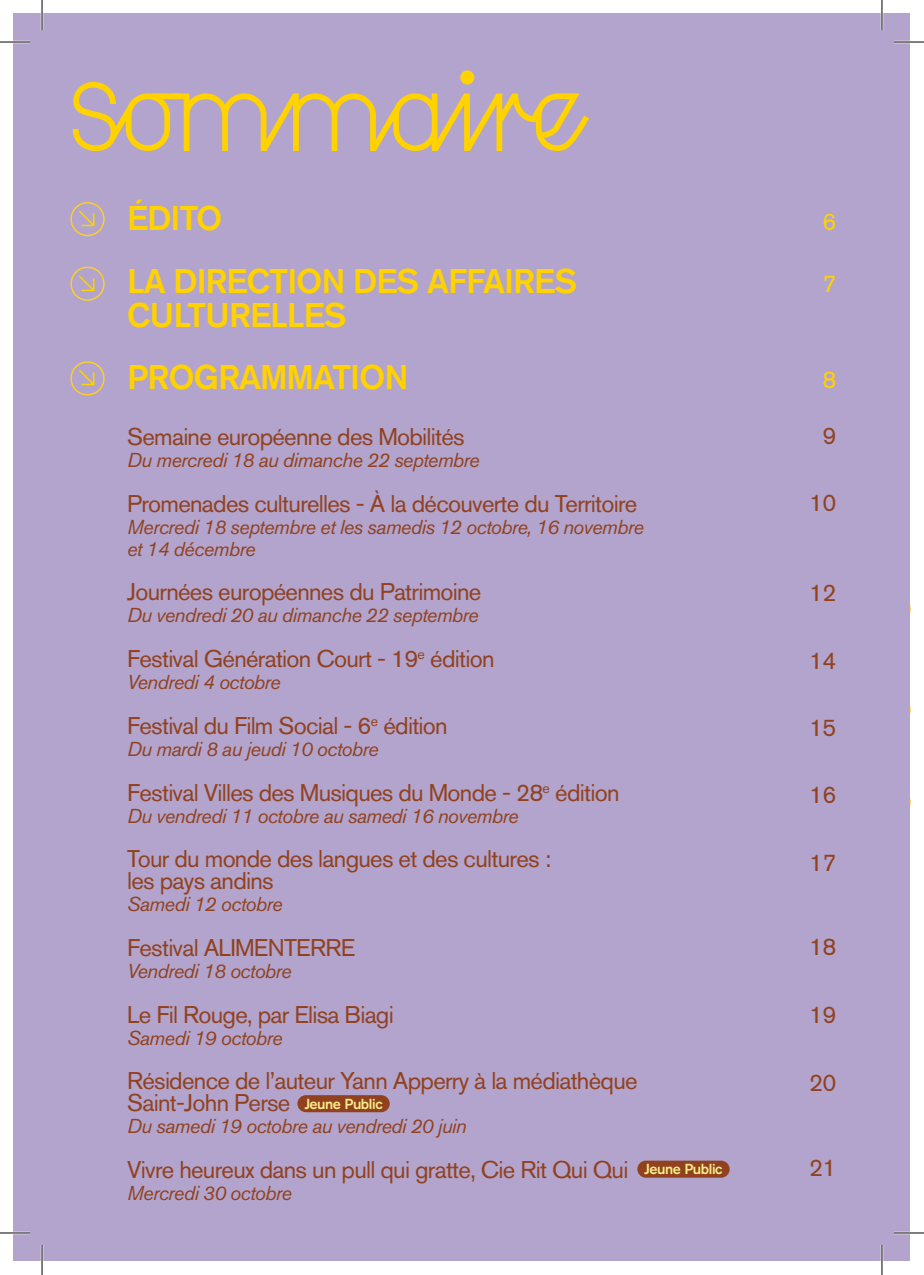
<style>
.page{position:relative;width:924px;height:1275px;background:#fff}
.page>*{position:absolute;margin:0;border:0;box-sizing:border-box;transform-origin:0 0}
.t1{font:115.2px "Gobbble Brischke";color:#ffd200}
.t2{font:500 34px/34px "Akzidenz Grotesk BQ";letter-spacing:-.03em;color:#ffd200}
.t3{font:24px/22px "Akzidenz Grotesk BQ";letter-spacing:-.03em;color:#91411e}
.t4{font:24px "Akzidenz Grotesk BQ";color:#ffd200}
.t5{font:italic 20px/22px "Akzidenz Grotesk BQ";letter-spacing:-.03em;color:#91411e}
.t6{font:500 14.4px "Akzidenz Grotesk BQ";letter-spacing:-.03em;color:#f8ec8a}
</style>
<div class="page">
<div style="left:14px;top:14px;width:895px;height:1247px;background:#b2a4cc"></div>
<div style="left:637px;top:1160px;width:92px;height:17px;background:#91411e;border-radius:9px"></div>
<div style="left:297px;top:1095px;width:92px;height:17px;background:#91411e;border-radius:9px"></div>
<hr style="left:0;top:41px;width:30px;height:2px;background:#fff">
<hr style="left:893px;top:41px;width:30px;height:2px;background:#fff">
<hr style="left:0;top:1231px;width:30px;height:3px;background:#fff">
<hr style="left:893px;top:1231px;width:30px;height:3px;background:#fff">
<hr style="left:41px;top:0;width:2px;height:30px;background:#fff">
<hr style="left:41px;top:1245px;width:2px;height:30px;background:#fff">
<hr style="left:880px;top:0;width:2px;height:30px;background:#fff">
<hr style="left:880px;top:1245px;width:2px;height:30px;background:#fff">
<hr style="left:0;top:42px;width:30px;height:1px;background:#000">
<hr style="left:893px;top:42px;width:30px;height:1px;background:#000">
<hr style="left:0;top:1232px;width:30px;height:1px;background:#000">
<hr style="left:893px;top:1232px;width:30px;height:1px;background:#000">
<hr style="left:42px;top:0;width:1px;height:30px;background:#000">
<hr style="left:42px;top:1245px;width:1px;height:30px;background:#000">
<hr style="left:881px;top:0;width:1px;height:30px;background:#000">
<hr style="left:881px;top:1245px;width:1px;height:30px;background:#000">
<svg style="left:70px;top:202px;width:35px;height:35px"></svg>
<svg style="left:70px;top:266px;width:35px;height:35px"></svg>
<svg style="left:70px;top:361px;width:35px;height:35px"></svg>
<p class="t1" style="left:70px;top:58px;width:516px">Sommaire</p>
<p class="t2" style="left:127px;top:201px;width:97px">ÉDITO</p>
<p class="t2" style="left:127px;top:263px;width:451px">LA DIRECTION DES AFFAIRES<br>CULTURELLES</p>
<p class="t2" style="left:127px;top:359px;width:282px">PROGRAMMATION</p>
<p class="t3" style="left:127px;top:425px;width:339px">Semaine européenne des Mobilités</p>
<p class="t5" style="left:127px;top:449px;width:354px">Du mercredi 18 au dimanche 22 septembre</p>
<p class="t3" style="left:127px;top:492px;width:511px">Promenades culturelles - À la découverte du Territoire</p>
<p class="t5" style="left:127px;top:515px;width:518px">Mercredi 18 septembre et les samedis 12 octobre, 16 novembre et 14 décembre</p>
<p class="t3" style="left:127px;top:581px;width:355px">Journées européennes du Patrimoine</p>
<p class="t5" style="left:127px;top:604px;width:353px">Du vendredi 20 au dimanche 22 septembre</p>
<p class="t3" style="left:127px;top:647px;width:368px">Festival Génération Court - 19<sup>e</sup> édition</p>
<p class="t5" style="left:127px;top:671px;width:155px">Vendredi 4 octobre</p>
<p class="t3" style="left:127px;top:714px;width:322px">Festival du Film Social - 6<sup>e</sup> édition</p>
<p class="t5" style="left:127px;top:737px;width:253px">Du mardi 8 au jeudi 10 octobre</p>
<p class="t3" style="left:127px;top:781px;width:493px">Festival Villes des Musiques du Monde - 28<sup>e</sup> édition</p>
<p class="t5" style="left:127px;top:804px;width:393px">Du vendredi 11 octobre au samedi 16 novembre</p>
<p class="t3" style="left:127px;top:847px;width:425px">Tour du monde des langues et des cultures : les pays andins</p>
<p class="t5" style="left:127px;top:893px;width:157px">Samedi 12 octobre</p>
<p class="t3" style="left:127px;top:936px;width:229px">Festival ALIMENTERRE</p>
<p class="t5" style="left:127px;top:959px;width:166px">Vendredi 18 octobre</p>
<p class="t3" style="left:127px;top:1003px;width:268px">Le Fil Rouge, par Elisa Biagi</p>
<p class="t5" style="left:127px;top:1026px;width:157px">Samedi 19 octobre</p>
<p class="t3" style="left:127px;top:1069px;width:511px">Résidence de l’auteur Yann Apperry à la médiathèque<br>Saint-John Perse</p>
<p class="t5" style="left:127px;top:1115px;width:341px">Du samedi 19 octobre au vendredi 20 juin</p>
<p class="t3" style="left:127px;top:1158px;width:502px">Vivre heureux dans un pull qui gratte, Cie Rit Qui Qui</p>
<p class="t5" style="left:127px;top:1182px;width:166px">Mercredi 30 octobre</p>
<p class="t6" style="left:304px;top:1095px;width:80px">Jeune Public</p>
<p class="t6" style="left:644px;top:1160px;width:80px">Jeune Public</p>
<p class="t4" style="left:822px;top:208px;width:15px">6</p>
<p class="t4" style="left:822px;top:269px;width:15px">7</p>
<p class="t4" style="left:822px;top:365px;width:15px">8</p>
<p class="t3" style="left:822px;top:424px;width:15px">9</p>
<p class="t3" style="left:808px;top:491px;width:29px">10</p>
<p class="t3" style="left:808px;top:581px;width:29px">12</p>
<p class="t3" style="left:808px;top:649px;width:29px">14</p>
<p class="t3" style="left:808px;top:716px;width:29px">15</p>
<p class="t3" style="left:808px;top:783px;width:29px">16</p>
<p class="t3" style="left:808px;top:851px;width:29px">17</p>
<p class="t3" style="left:808px;top:935px;width:29px">18</p>
<p class="t3" style="left:808px;top:1003px;width:29px">19</p>
<p class="t3" style="left:808px;top:1071px;width:29px">20</p>
<p class="t3" style="left:808px;top:1156px;width:29px">21</p>
</div>
